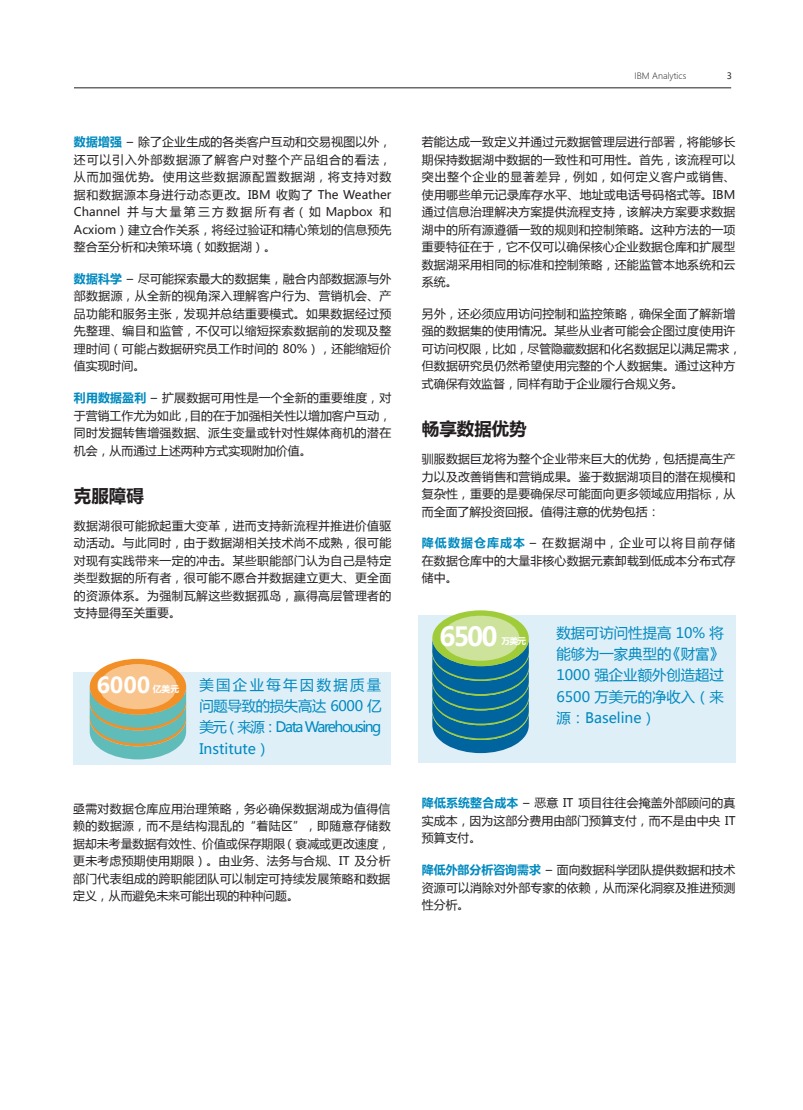
<style>
.page{position:relative;width:803px;height:1110px;background:#fff}
.page>*{position:absolute;margin:0;border:0;box-sizing:border-box;transform-origin:0 0}
.Paragraph_Style1{font:700 26.25px "Microsoft Ya Hei";color:#fff}
.Paragraph_Style1-2{font:700 21.88px "Microsoft Ya Hei";color:#fff}
.Paragraph_Style2{font:700 17.5px "Microsoft Ya Hei";color:#231f20}
.Paragraph_Style2-2{font:14.38px/21.2px "Microsoft Ya Hei";color:#008ac0;text-align:justify}
.Paragraph_Style5{font:11.88px/17.5px "Microsoft Ya Hei";letter-spacing:.015em;color:#231f20;text-align:justify}
.Paragraph_Style1-3{font:700 8.75px "Microsoft Ya Hei";letter-spacing:-.04em;color:#fff}
.Paragraph_Style1-4{font:8.75px "Microsoft Ya Hei";color:#231f20}
.Paragraph_Style1-5{font:300 8.62px "Microsoft Ya Hei";color:#231f20}
.s1{font-weight:700;color:#008ac0}
</style>
<div class="page">
<hr style="left:74px;top:88px;width:657px;height:1px;background:#231f20">
<div style="left:73px;top:672px;width:317px;height:93px;background:#dfeff8"></div>
<svg style="left:90px;top:659px;width:96px;height:100px"></svg>
<div style="left:418px;top:615px;width:317px;height:148px;background:#dfeff8"></div>
<svg style="left:432px;top:610px;width:97px;height:143px"></svg>
<p class="Paragraph_Style5" style="left:74px;top:133px;width:319px"><span class="s1">数据增强</span> – 除了企业生成的各类客户互动和交易视图以外，还可以引入外部数据源了解客户对整个产品组合的看法，从而加强优势。使用这些数据源配置数据湖，将支持对数据和数据源本身进行动态更改。IBM 收购了 The Weather Channel 并与大量第三方数据所有者（如 Mapbox 和Acxiom）建立合作关系，将经过验证和精心策划的信息预先整合至分析和决策环境（如数据湖）。</p>
<p class="Paragraph_Style5" style="left:74px;top:270px;width:319px"><span class="s1">数据科学</span> – 尽可能探索最大的数据集，融合内部数据源与外部数据源，从全新的视角深入理解客户行为、营销机会、产品功能和服务主张，发现并总结重要模式。如果数据经过预先整理、编目和监管，不仅可以缩短探索数据前的发现及整理时间（可能占数据研究员工作时间的 80%），还能缩短价值实现时间。</p>
<p class="Paragraph_Style5" style="left:74px;top:389px;width:319px"><span class="s1">利用数据盈利</span> – 扩展数据可用性是一个全新的重要维度，对于营销工作尤为如此，目的在于加强相关性以增加客户互动，同时发掘转售增强数据、派生变量或针对性媒体商机的潜在机会，从而通过上述两种方式实现附加价值。</p>
<p class="Paragraph_Style2" style="left:74px;top:483px;width:71px">克服障碍</p>
<p class="Paragraph_Style5" style="left:74px;top:516px;width:319px">数据湖很可能掀起重大变革，进而支持新流程并推进价值驱动活动。与此同时，由于数据湖相关技术尚不成熟，很可能对现有实践带来一定的冲击。某些职能部门认为自己是特定类型数据的所有者，很可能不愿合并数据建立更大、更全面的资源体系。为强制瓦解这些数据孤岛，赢得高层管理者的支持显得至关重要。</p>
<p class="Paragraph_Style1-2" style="left:97px;top:669px;width:55px">6000</p>
<p class="Paragraph_Style1-3" style="left:153px;top:682px;width:28px">亿美元</p>
<p class="Paragraph_Style2-2" style="left:199px;top:674px;width:183px">美国企业每年因数据质量问题导致的损失高达 6000 亿美元（来源：Data Warehousing Institute）</p>
<p class="Paragraph_Style1-5" style="left:634px;top:70px;width:53px">IBM Analytics</p>
<p class="Paragraph_Style1-4" style="left:726px;top:70px;width:7px">3</p>
<p class="Paragraph_Style5" style="left:422px;top:133px;width:315px">若能达成一致定义并通过元数据管理层进行部署，将能够长期保持数据湖中数据的一致性和可用性。首先，该流程可以突出整个企业的显著差异，例如，如何定义客户或销售、使用哪些单元记录库存水平、地址或电话号码格式等。IBM通过信息治理解决方案提供流程支持，该解决方案要求数据湖中的所有源遵循一致的规则和控制策略。这种方法的一项重要特征在于，它不仅可以确保核心企业数据仓库和扩展型数据湖采用相同的标准和控制策略，还能监管本地系统和云系统。</p>
<p class="Paragraph_Style5" style="left:422px;top:304px;width:321px;text-align:left">另外，还必须应用访问控制和监控策略，确保全面了解新增强的数据集的使用情况。某些从业者可能会企图过度使用许可访问权限，比如，尽管隐藏数据和化名数据足以满足需求，但数据研究员仍然希望使用完整的个人数据集。通过这种方式确保有效监督，同样有助于企业履行合规义务。</p>
<p class="Paragraph_Style2" style="left:422px;top:416px;width:106px">畅享数据优势</p>
<p class="Paragraph_Style5" style="left:422px;top:450px;width:315px">驯服数据巨龙将为整个企业带来巨大的优势，包括提高生产力以及改善销售和营销成果。鉴于数据湖项目的潜在规模和复杂性，重要的是要确保尽可能面向更多领域应用指标，从而全面了解投资回报。值得注意的优势包括：</p>
<p class="Paragraph_Style5" style="left:422px;top:534px;width:315px"><span class="s1">降低数据仓库成本</span> – 在数据湖中，企业可以将目前存储在数据仓库中的大量非核心数据元素卸载到低成本分布式存储中。</p>
<p class="Paragraph_Style1" style="left:439px;top:619px;width:60px">6500</p>
<p class="Paragraph_Style1-3" style="left:501px;top:635px;width:26px">万美元</p>
<p class="Paragraph_Style2-2" style="left:556px;top:622px;width:169px">数据可访问性提高 10% 将能够为一家典型的《财富》1000 强企业额外创造超过6500 万美元的净收入（来源：Baseline）</p>
<p class="Paragraph_Style5" style="left:73px;top:799px;width:319px">亟需对数据仓库应用治理策略，务必确保数据湖成为值得信赖的数据源，而不是结构混乱的“着陆区”，即随意存储数据却未考量数据有效性、价值或保存期限（衰减或更改速度，更未考虑预期使用期限）。由业务、法务与合规、IT 及分析部门代表组成的跨职能团队可以制定可持续发展策略和数据定义，从而避免未来可能出现的种种问题。</p>
<p class="Paragraph_Style5" style="left:422px;top:794px;width:315px"><span class="s1">降低系统整合成本</span> – 恶意 IT 项目往往会掩盖外部顾问的真实成本，因为这部分费用由部门预算支付，而不是由中央 IT预算支付。</p>
<p class="Paragraph_Style5" style="left:422px;top:861px;width:315px"><span class="s1">降低外部分析咨询需求</span> – 面向数据科学团队提供数据和技术资源可以消除对外部专家的依赖，从而深化洞察及推进预测性分析。</p>
</div>
